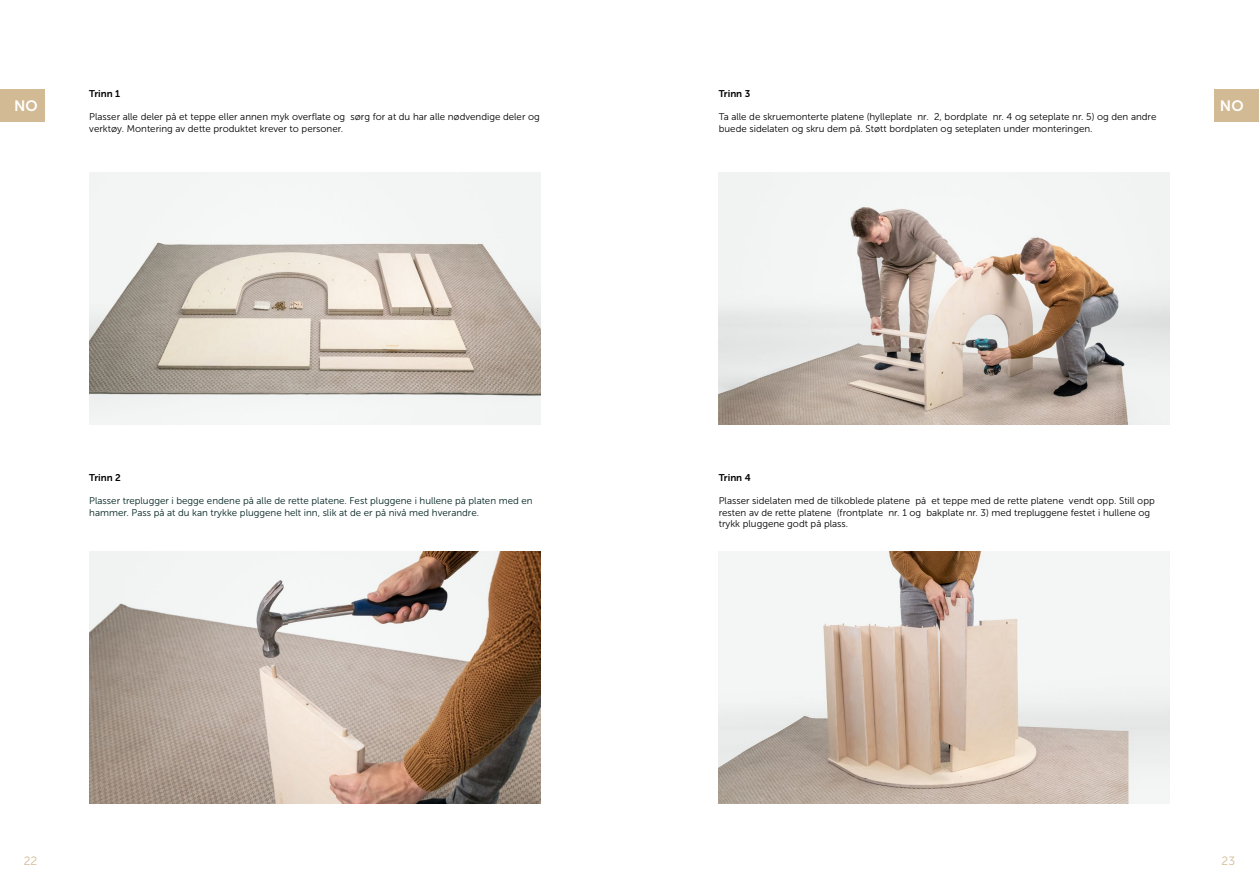
<style>
.page{position:relative;width:1259px;height:893px;background:#fff}
.page>*{position:absolute;margin:0;border:0;box-sizing:border-box;transform-origin:0 0}
.t1{font:15px "Museo Sans 700";color:#fff}
.t2{font:12px "Museo Sans 300";color:#d1ba94}
.t3{font:9.75px/11.7px "Museo Sans 300";color:#000}
.t4{font:9.75px/11.7px "Museo Sans 300";color:#002321}
.t5{font:9.75px "Museo Sans 700";color:#000}
</style>
<div class="page">
<div style="left:0;top:89px;width:45px;height:33px;background:#d1ba94"></div>
<div style="left:1214px;top:89px;width:45px;height:33px;background:#d1ba94"></div>
<img style="left:89px;top:551px;width:451px;height:252px">
<img style="left:89px;top:172px;width:451px;height:253px">
<img style="left:719px;top:551px;width:450px;height:253px">
<img style="left:719px;top:172px;width:450px;height:253px">
<p class="t5" style="left:89px;top:88px;width:32px">Trinn 1</p>
<p class="t3" style="left:89px;top:111px;width:452px">Plasser alle deler på et teppe eller annen myk overflate og sørg for at du har alle nødvendige deler og verktøy. Montering av dette produktet krever to personer.</p>
<p class="t5" style="left:719px;top:88px;width:33px">Trinn 3</p>
<p class="t3" style="left:719px;top:111px;width:439px">Ta alle de skruemonterte platene (hylleplate nr. 2, bordplate nr. 4 og seteplate nr. 5) og den andre buede sidelaten og skru dem på. Støtt bordplaten og seteplaten under monteringen.</p>
<h1 class="t1" style="left:14px;top:97px;width:25px">NO</h1>
<h1 class="t1" style="left:1220px;top:97px;width:25px">NO</h1>
<p class="t5" style="left:89px;top:472px;width:33px">Trinn 2</p>
<p class="t4" style="left:89px;top:495px;width:445px">Plasser treplugger i begge endene på alle de rette platene. Fest pluggene i hullene på platen med en hammer. Pass på at du kan trykke pluggene helt inn, slik at de er på nivå med hverandre.</p>
<p class="t5" style="left:719px;top:472px;width:33px">Trinn 4</p>
<p class="t3" style="left:719px;top:495px;width:437px">Plasser sidelaten med de tilkoblede platene på et teppe med de rette platene vendt opp. Still opp resten av de rette platene (frontplate nr. 1 og bakplate nr. 3) med trepluggene festet i hullene og trykk pluggene godt på plass.</p>
<p class="t2" style="left:24px;top:855px;width:15px">22</p>
<p class="t2" style="left:1221px;top:855px;width:15px">23</p>
</div>
